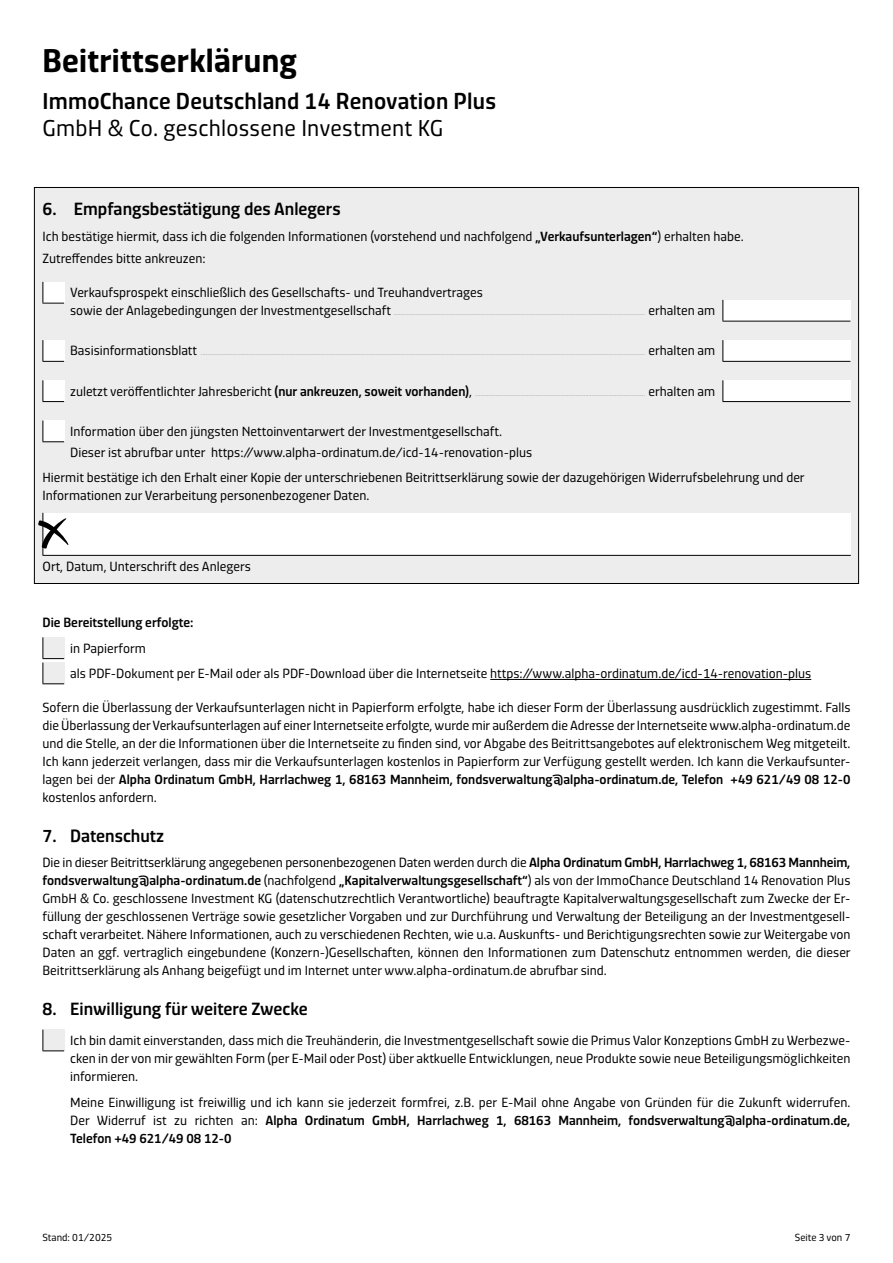
<style>
.page{position:relative;width:893px;height:1263px;background:#fff}
.page>*{position:absolute;margin:0;border:0;box-sizing:border-box;transform-origin:0 0}
.t1{font:600 33.15px "Dic Sans";letter-spacing:.01em;color:#000}
.t2{font:500 23.25px "Dic Sans";letter-spacing:.01em;color:#000}
.t3{font:23.25px "Dic Sans";letter-spacing:.01em;color:#000}
.t4{font:500 18px "Dic Sans";color:#000}
.t5{font:13.5px/18px "Dic Sans";color:#000}
.t6{font:500 13.5px "Dic Sans";color:#000}
.t7{font:10.5px "Dic Sans";color:#000}
.t8{font:7.5px "Dic Sans";color:#9d9d9c}
.s1{font-weight:500}
.s2{font-size:13.5px;color:#000}
.s3{font-weight:500;font-size:13.5px;color:#000}
</style>
<div class="page">
<div style="left:34px;top:187px;width:825px;height:396px;background:#ededed"></div>
<hr style="left:490px;top:679px;width:321px;height:1px;background:#000">
<svg style="left:43px;top:282px;width:21px;height:22px"></svg>
<div style="left:723px;top:300px;width:127px;height:21px;background:#fff"></div>
<svg style="left:722px;top:300px;width:1px;height:21px"></svg>
<hr style="left:722px;top:321px;width:128px;height:1px;background:#000">
<svg style="left:43px;top:340px;width:21px;height:22px"></svg>
<div style="left:723px;top:340px;width:127px;height:21px;background:#fff"></div>
<svg style="left:722px;top:340px;width:1px;height:21px"></svg>
<hr style="left:722px;top:361px;width:128px;height:1px;background:#000">
<svg style="left:43px;top:380px;width:21px;height:22px"></svg>
<div style="left:723px;top:380px;width:127px;height:22px;background:#fff"></div>
<svg style="left:722px;top:380px;width:1px;height:21px"></svg>
<hr style="left:722px;top:401px;width:128px;height:1px;background:#000">
<svg style="left:43px;top:420px;width:21px;height:22px"></svg>
<div style="left:43px;top:513px;width:808px;height:42px;background:#fff"></div>
<hr style="left:43px;top:513px;width:1px;height:42px;background:#000">
<hr style="left:43px;top:555px;width:808px;height:1px;background:#000">
<svg style="left:43px;top:637px;width:21px;height:47px"></svg>
<svg style="left:43px;top:1029px;width:21px;height:22px"></svg>
<svg style="left:38px;top:518px;width:31px;height:31px"></svg>
<h1 class="t1" style="left:43px;top:36px;width:256px">Beitrittserklärung</h1>
<h2 class="t2" style="left:43px;top:84px;width:455px">ImmoChance Deutschland 14 Renovation Plus</h2>
<h2 class="t3" style="left:43px;top:111px;width:402px">GmbH &amp; Co. geschlossene Investment KG</h2>
<h3 class="t4" style="left:43px;top:196px;width:300px">6. Empfangsbestätigung des Anlegers</h3>
<p class="t5" style="left:43px;top:224px;width:703px;line-height:22.2px">Ich bestätige hiermit, dass ich die folgenden Informationen (vorstehend und nachfolgend <span class="s1">„Verkaufsunterlagen“</span>) erhalten habe.<br>Zutreffendes bitte ankreuzen:</p>
<p class="t5" style="left:70px;top:283px;width:414px">Verkaufsprospekt einschließlich des Gesellschafts- und Treuhandvertrages</p>
<p class="t8" style="left:70px;top:307px;width:647px"><span class="s2">sowie der Anlagebedingungen der Investmentgesellschaft</span> ....................................................................................................................................................... <span class="s2">erhalten am</span></p>
<p class="t8" style="left:70px;top:347px;width:647px"><span class="s2">Basisinformationsblatt</span> ........................................................................................................................................................................................................................................................................... <span class="s2">erhalten am</span></p>
<p class="t8" style="left:70px;top:388px;width:647px"><span class="s2">zuletzt veröffentlichter Jahresbericht</span> <span class="s3">(nur ankreuzen, soweit vorhanden)</span><span class="s2">,</span> ...................................................................................................... <span class="s2">erhalten am</span></p>
<p class="t5" style="left:70px;top:420px;width:463px;line-height:21px">Information über den jüngsten Nettoinventarwert der Investmentgesellschaft.<br>Dieser ist abrufbar unter https://www.alpha-ordinatum.de/icd-14-renovation-plus</p>
<p class="t5" style="left:43px;top:468px;width:764px">Hiermit bestätige ich den Erhalt einer Kopie der unterschriebenen Beitrittserklärung sowie der dazugehörigen Widerrufsbelehrung und der<br>Informationen zur Verarbeitung personenbezogener Daten.</p>
<p class="t5" style="left:43px;top:557px;width:210px">Ort, Datum, Unterschrift des Anlegers</p>
<p class="t6" style="left:43px;top:613px;width:153px">Die Bereitstellung erfolgte:</p>
<p class="t5" style="left:70px;top:635px;width:743px;line-height:25.2px">in Papierform<br>als PDF-Dokument per E-Mail oder als PDF-Download über die Internetseite https://www.alpha-ordinatum.de/icd-14-renovation-plus</p>
<p class="t5" style="left:43px;top:697px;width:809px;text-align:justify">Sofern die Überlassung der Verkaufsunterlagen nicht in Papierform erfolgte, habe ich dieser Form der Überlassung ausdrücklich zugestimmt. Falls die Überlassung der Verkaufsunterlagen auf einer Internetseite erfolgte, wurde mir außerdem die Adresse der Internetseite www.alpha-ordinatum.de und die Stelle, an der die Informationen über die Internetseite zu finden sind, vor Abgabe des Beitrittsangebotes auf elektronischem Weg mitgeteilt.<br>Ich kann jederzeit verlangen, dass mir die Verkaufsunterlagen kostenlos in Papierform zur Verfügung gestellt werden. Ich kann die Verkaufsunter&shy;lagen bei der <span class="s1">Alpha Ordinatum GmbH, Harrlachweg 1, 68163 Mannheim, fondsverwaltung@alpha-ordinatum.de, Telefon +49 621/49 08 12-0 </span>kostenlos anfordern.</p>
<h3 class="t4" style="left:43px;top:823px;width:123px">7. Datenschutz</h3>
<p class="t5" style="left:43px;top:853px;width:810px;text-align:justify">Die in dieser Beitrittserklärung angegebenen personenbezogenen Daten werden durch die <span class="s1">Alpha Ordinatum GmbH, Harrlachweg 1, 68163 Mannheim, fondsverwaltung@alpha-ordinatum.de</span> (nachfolgend <span class="s1">„Kapitalverwaltungsgesellschaft“</span>) als von der ImmoChance Deutschland 14 Renovation Plus GmbH &amp; Co. geschlossene Investment KG (datenschutzrechtlich Verantwortliche) beauftragte Kapitalverwaltungsgesellschaft zum Zwecke der Er&shy;füllung der geschlossenen Verträge sowie gesetzlicher Vorgaben und zur Durchführung und Verwaltung der Beteiligung an der Investmentgesell&shy;schaft verarbeitet. Nähere Informationen, auch zu verschiedenen Rechten, wie u.a. Auskunfts- und Berichtigungsrechten sowie zur Weitergabe von Daten an ggf. vertraglich eingebundene (Konzern-)Gesellschaften, können den Informationen zum Datenschutz entnommen werden, die dieser Beitrittserklärung als Anhang beigefügt und im Internet unter www.alpha-ordinatum.de abrufbar sind.</p>
<h3 class="t4" style="left:43px;top:996px;width:267px">8. Einwilligung für weitere Zwecke</h3>
<p class="t5" style="left:70px;top:1031px;width:782px;text-align:justify">Ich bin damit einverstanden, dass mich die Treuhänderin, die Investmentgesellschaft sowie die Primus Valor Konzeptions GmbH zu Werbezwe&shy;cken in der von mir gewählten Form (per E-Mail oder Post) über aktkuelle Entwicklungen, neue Produkte sowie neue Beteiligungsmöglichkeiten informieren.</p>
<p class="t5" style="left:70px;top:1093px;width:782px;text-align:justify">Meine Einwilligung ist freiwillig und ich kann sie jederzeit formfrei, z.B. per E-Mail ohne Angabe von Gründen für die Zukunft widerrufen.<br>Der Widerruf ist zu richten an: <span class="s1">Alpha Ordinatum GmbH, Harrlachweg 1, 68163 Mannheim, fondsverwaltung@alpha-ordinatum.de, Telefon +49 621/49 08 12-0</span></p>
<p class="t7" style="left:43px;top:1230px;width:71px">Stand: 01/2025</p>
<p class="t7" style="left:795px;top:1230px;width:57px">Seite 3 von 7</p>
</div>
